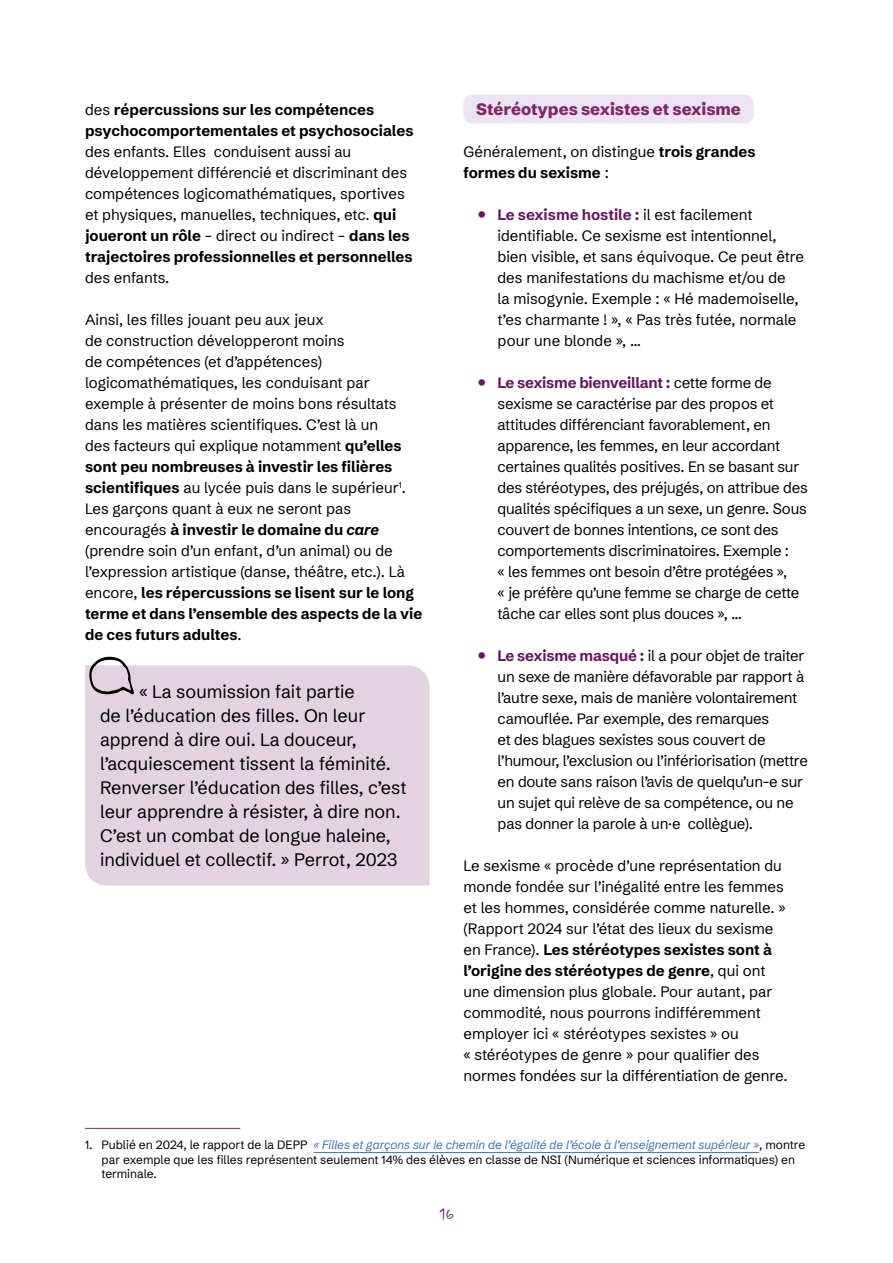
<style>
.page{position:relative;width:893px;height:1263px;background:#fff}
.page>*{position:absolute;margin:0;border:0;box-sizing:border-box;transform-origin:0 0}
.encart_1_colonne{font:18px/24px "Schibsted Grotesk";color:#000}
.t1{font:800 16.5px "Schibsted Grotesk";color:#83256a}
.labeur{font:15px/21px "Schibsted Grotesk";letter-spacing:-.005em;color:#000}
.labeur-2{font:700 15px/21px "Schibsted Grotesk";color:#000}
.t2{font:15px "Mynerve";color:#581866}
.notes_bas_page{font:12px/14.4px "Schibsted Grotesk";color:#000}
.s1{font-weight:700}
.s2{font-weight:700;font-style:italic}
.s3{font-weight:400}
.s4{font-weight:700;font-size:18px;color:#671565}
.s5{font-weight:700;color:#671565}
.s6{font-style:italic;color:#3974b9}
</style>
<div class="page">
<div style="left:85px;top:665px;width:344px;height:220px;background:#e3d3e0"></div>
<hr style="left:85px;top:1128px;width:155px;height:1px;background:#83256a">
<hr style="left:314px;top:1152px;width:445px;height:1px;background:#3974b9">
<div style="left:463px;top:94px;width:291px;height:29px;background:#ece4f0;border-radius:9px"></div>
<svg style="left:88px;top:656px;width:46px;height:39px"></svg>
<p class="labeur" style="left:85px;top:97px;width:330px">des <span class="s1">répercussions sur les compétences psychocomportementales et psychosociales </span>des enfants. Elles conduisent aussi au développement différencié et discriminant des compétences logicomathématiques, sportives et physiques, manuelles, techniques, etc. <span class="s1">qui joueront un rôle</span> – direct ou indirect – <span class="s1">dans les trajectoires professionnelles et personnelles </span>des enfants.</p>
<p class="labeur" style="left:85px;top:307px;width:339px">Ainsi, les filles jouant peu aux jeux<br>de construction développeront moins<br>de compétences (et d’appétences) logicomathématiques, les conduisant par exemple à présenter de moins bons résultats dans les matières scientifiques. C’est là un<br>des facteurs qui explique notamment <span class="s1">qu’elles sont peu nombreuses à investir les filières scientifiques</span> au lycée puis dans le supérieur<sup>1</sup>.<br>Les garçons quant à eux ne seront pas encouragés <span class="s1">à investir le domaine du</span> <span class="s2">care </span>(prendre soin d’un enfant, d’un animal) ou de l’expression artistique (danse, théâtre, etc.). Là encore, <span class="s1">les répercussions se lisent sur le long terme et dans l’ensemble des aspects de la vie de ces futurs adultes</span>.</p>
<p class="encart_1_colonne" style="left:100px;top:677px;width:308px;text-indent:39px">« La soumission fait partie<br>de l’éducation des filles. On leur apprend à dire oui. La douceur, l’acquiescement tissent la féminité.<br>Renverser l’éducation des filles, c’est leur apprendre à résister, à dire non.<br>C’est un combat de longue haleine, individuel et collectif. » Perrot, 2023</p>
<h5 class="t1" style="left:476px;top:95px;width:266px">Stéréotypes sexistes et sexisme</h5>
<p class="labeur-2" style="left:463px;top:139px;width:293px"><span class="s3">Généralement, on distingue</span> trois grandes formes du sexisme <span class="s3">:</span></p>
<p class="labeur" style="left:497px;top:202px;width:308px;text-indent:-21px"><span class="s4">•</span> <span class="s5">Le sexisme hostile :</span> il est facilement identifiable. Ce sexisme est intentionnel, bien visible, et sans équivoque. Ce peut être des manifestations du machisme et/ou de<br>la misogynie. Exemple : « Hé mademoiselle, t’es charmante ! », « Pas très futée, normale pour une blonde », …</p>
<p class="labeur" style="left:497px;top:370px;width:312px;text-indent:-21px"><span class="s4">•</span> <span class="s5">Le sexisme bienveillant :</span> cette forme de sexisme se caractérise par des propos et attitudes différenciant favorablement, en apparence, les femmes, en leur accordant certaines qualités positives. En se basant sur des stéréotypes, des préjugés, on attribue des qualités spécifiques a un sexe, un genre. Sous couvert de bonnes intentions, ce sont des comportements discriminatoires. Exemple :<br>« les femmes ont besoin d’être protégées »,<br>« je préfère qu’une femme se charge de cette tâche car elles sont plus douces », …</p>
<p class="labeur" style="left:497px;top:643px;width:312px;text-indent:-21px"><span class="s4">•</span> <span class="s5">Le sexisme masqué :</span> il a pour objet de traiter un sexe de manière défavorable par rapport à l’autre sexe, mais de manière volontairement camouflée. Par exemple, des remarques<br>et des blagues sexistes sous couvert de l’humour, l’exclusion ou l’infériorisation (mettre en doute sans raison l’avis de quelqu’un-e sur un sujet qui relève de sa compétence, ou ne pas donner la parole à un·e collègue).</p>
<p class="labeur" style="left:463px;top:853px;width:326px">Le sexisme « procède d’une représentation du monde fondée sur l’inégalité entre les femmes et les hommes, considérée comme naturelle. » (Rapport 2024 sur l’état des lieux du sexisme en France). <span class="s1">Les stéréotypes sexistes sont à l’origine des stéréotypes de genre</span>, qui ont une dimension plus globale. Pour autant, par commodité, nous pourrons indifféremment employer ici « stéréotypes sexistes » ou<br>« stéréotypes de genre » pour qualifier des normes fondées sur la différentiation de genre.</p>
<p class="notes_bas_page" style="left:102px;top:1136px;width:705px;text-indent:-16px">1. Publié en 2024, le rapport de la DEPP <span class="s6">« Filles et garçons sur le chemin de l’égalité de l’école à l’enseignement supérieur »</span>, montre par exemple que les filles représentent seulement 14% des élèves en classe de NSI (Numérique et sciences informatiques) en terminale.</p>
<p class="t2" style="left:439px;top:1204px;width:16px">16</p>
</div>
